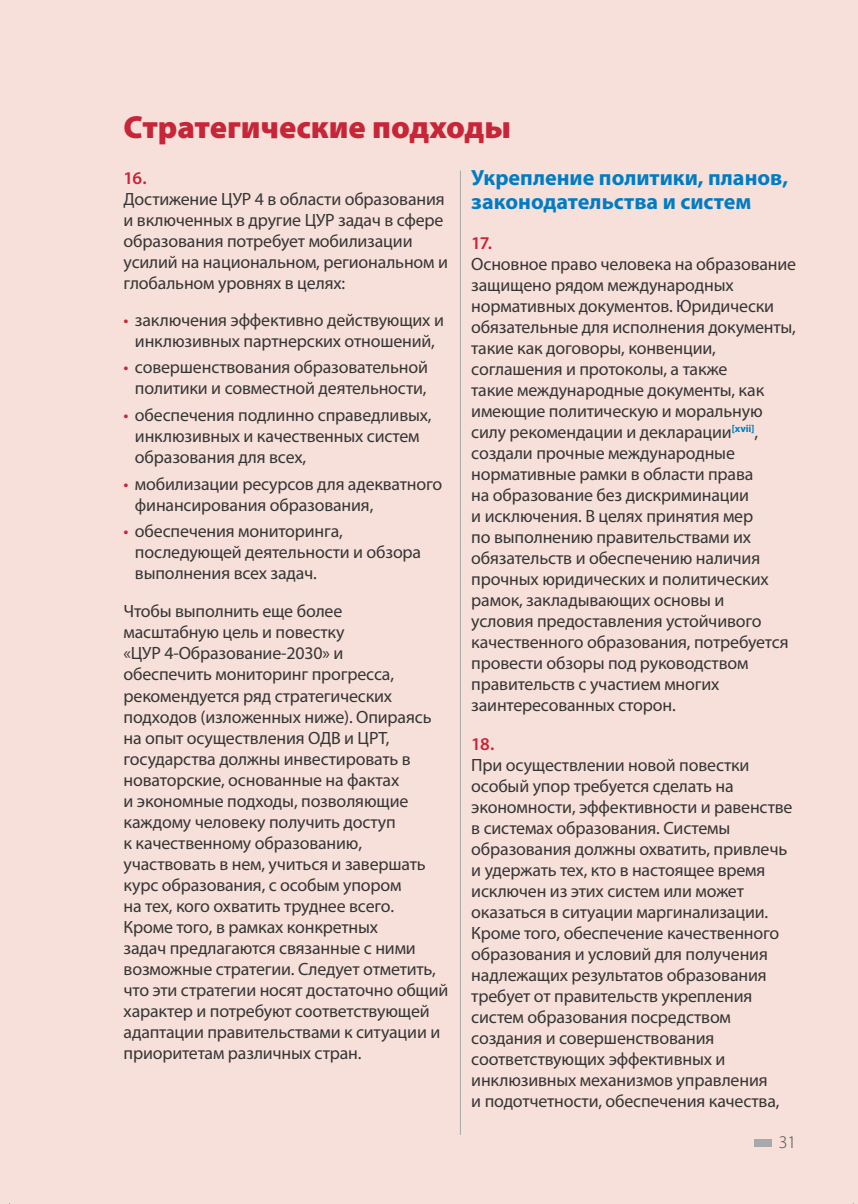
<style>
.page{position:relative;width:858px;height:1204px;background:#fff}
.page>*{position:absolute;margin:0;border:0;box-sizing:border-box;transform-origin:0 0}
.t1{font:900 32.02px "Myriad Pro";color:#c72639}
.t2{font:700 22.05px/24px "Myriad Pro";color:#007cc2}
.t3{font:600 18.03px "Myriad Pro";color:#c72639}
.t4{font:17.85px/21px "Myriad Pro";letter-spacing:-.01em;color:#363536}
.t5{font:300 17.85px "Myriad Pro";color:#4b4c4d}
.s1{color:#c72639}
</style>
<div class="page">
<div style="left:0;top:0;width:10px;height:1203px;background:#f6e0d9"></div>
<div style="left:10px;top:0;width:848px;height:1203px;background:#f6e0d9"></div>
<div style="left:754px;top:1139px;width:17px;height:7px;background:#a8a9ad"></div>
<hr style="left:460px;top:171px;width:1px;height:963px;background:#a8a9ad">
<h1 class="t1" style="left:124px;top:106px;width:389px">Стратегические подходы</h1>
<p class="t3" style="left:124px;top:166px;width:25px">16.</p>
<p class="t4" style="left:124px;top:188px;width:326px">Достижение ЦУР 4 в области образования и включенных в другие ЦУР задач в сфере образования потребует мобилизации усилий на национальном, региональном и глобальном уровнях в целях:</p>
<p class="t4" style="left:124px;top:309px;width:322px;text-align:center"><span class="s1">•</span> заключения эффективно действующих и инклюзивных партнерских отношений,</p>
<p class="t4" style="left:124px;top:356px;width:306px;text-align:center"><span class="s1">•</span> совершенствования образовательной политики и совместной деятельности,</p>
<p class="t4" style="left:135px;top:404px;width:298px;text-indent:-11px"><span class="s1">•</span> обеспечения подлинно справедливых, инклюзивных и качественных систем образования для всех,</p>
<p class="t4" style="left:135px;top:473px;width:309px;text-indent:-11px"><span class="s1">•</span> мобилизации ресурсов для адекватного финансирования образования,</p>
<p class="t4" style="left:135px;top:520px;width:288px;text-indent:-11px"><span class="s1">•</span> обеспечения мониторинга, последующей деятельности и обзора выполнения всех задач.</p>
<p class="t4" style="left:124px;top:600px;width:326px">Чтобы выполнить еще более<br>масштабную цель и повестку<br>«ЦУР 4-Образование-2030» и<br>обеспечить мониторинг прогресса, рекомендуется ряд стратегических подходов (изложенных ниже). Опираясь на опыт осуществления ОДВ и ЦРТ, государства должны инвестировать в новаторские, основанные на фактах<br>и экономные подходы, позволяющие каждому человеку получить доступ<br>к качественному образованию, участвовать в нем, учиться и завершать курс образования, с особым упором<br>на тех, кого охватить труднее всего.<br>Кроме того, в рамках конкретных<br>задач предлагаются связанные с ними возможные стратегии. Следует отметить, что эти стратегии носят достаточно общий характер и потребуют соответствующей адаптации правительствами к ситуации и приоритетам различных стран.</p>
<p class="t2" style="left:471px;top:164px;width:318px">Укрепление политики, планов, законодательства и систем</p>
<p class="t3" style="left:471px;top:231px;width:22px">17.</p>
<p class="t4" style="left:471px;top:253px;width:326px">Основное право человека на образование защищено рядом международных нормативных документов. Юридически обязательные для исполнения документы, такие как договоры, конвенции, соглашения и протоколы, а также<br>такие международные документы, как имеющие политическую и моральную силу рекомендации и декларации<sup>[xvii]</sup>, создали прочные международные нормативные рамки в области права<br>на образование без дискриминации<br>и исключения. В целях принятия мер<br>по выполнению правительствами их обязательств и обеспечению наличия прочных юридических и политических рамок, закладывающих основы и<br>условия предоставления устойчивого качественного образования, потребуется провести обзоры под руководством правительств с участием многих заинтересованных сторон.</p>
<p class="t3" style="left:471px;top:732px;width:25px">18.</p>
<p class="t4" style="left:471px;top:754px;width:323px">При осуществлении новой повестки особый упор требуется сделать на экономности, эффективности и равенстве в системах образования. Системы образования должны охватить, привлечь и удержать тех, кто в настоящее время исключен из этих систем или может оказаться в ситуации маргинализации.<br>Кроме того, обеспечение качественного образования и условий для получения надлежащих результатов образования требует от правительств укрепления систем образования посредством создания и совершенствования соответствующих эффективных и инклюзивных механизмов управления<br>и подотчетности, обеспечения качества,</p>
<p class="t5" style="left:779px;top:1131px;width:19px">31</p>
</div>
